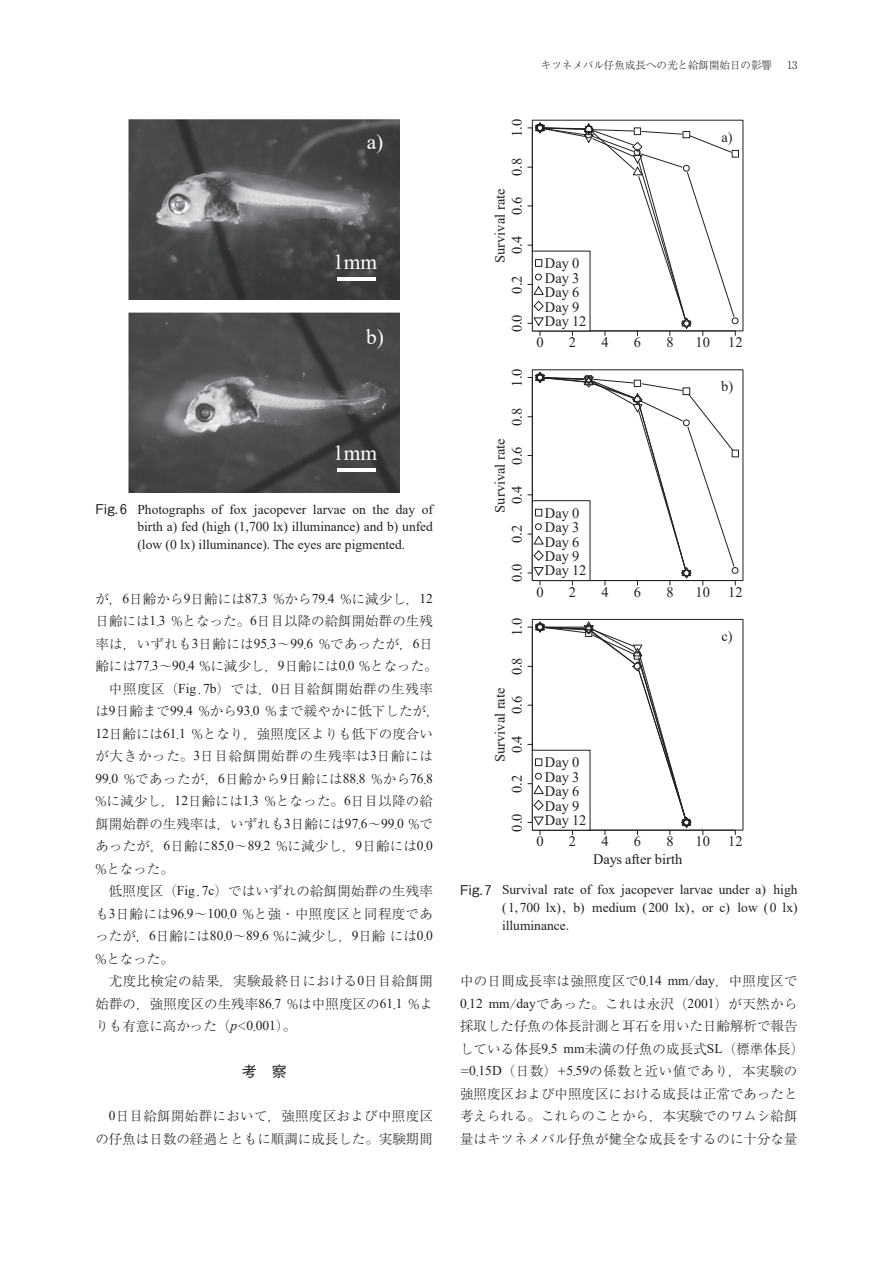
<style>
.page{position:relative;width:893px;height:1263px;background:#fff}
.page>*{position:absolute;margin:0;border:0;box-sizing:border-box;transform-origin:0 0}
.t1{font:21.45px "Times New Roman";color:#fff}
.t2{font:500 15px "Gothic BBB Pro";color:#231f20}
.t3{font:14.4px/14.2px "Times New Roman";color:#231f20}
.t4{font:300 13.5px/22.5px "Ryumin Pro";letter-spacing:.01em;color:#231f20;text-align:right}
.t5{font:13.5px/18px "Times New Roman";color:#231f20;text-align:justify}
.t6{font:300 13.5px "Ryumin Pro";letter-spacing:.035em;color:#231f20}
.t7{font:300 13.5px "Ryumin Pro";letter-spacing:.045em;color:#231f20}
.t8{font:300 13.5px "Ryumin Pro";letter-spacing:.05em;color:#231f20}
.t9{font:300 10.5px "Ryumin Pro";color:#231f20}
.s1{font-family:"Gothic BBB Pro";font-weight:500}
.s2{font-family:"Times New Roman";font-weight:400}
.s3{font-family:"Times New Roman";font-weight:400;font-style:italic}
</style>
<div class="page">
<img style="left:129px;top:119px;width:270px;height:180px">
<hr style="left:337px;top:277px;width:38px;height:3px;background:#fff">
<img style="left:129px;top:312px;width:270px;height:181px">
<hr style="left:337px;top:468px;width:38px;height:3px;background:#fff">
<div style="left:732px;top:150px;width:7px;height:7px;border:1px solid #231f20"></div>
<svg style="left:528px;top:122px;width:210px;height:213px"></svg>
<div style="left:732px;top:450px;width:7px;height:7px;border:1px solid #231f20"></div>
<svg style="left:528px;top:372px;width:210px;height:213px"></svg>
<hr style="left:540px;top:830px;width:195px;height:1px;background:#231f20">
<div style="left:532px;top:619px;width:211px;height:211px;border:1px solid #231f20"></div>
<svg style="left:528px;top:621px;width:164px;height:214px"></svg>
<p class="t9" style="left:541px;top:57px;width:232px">キツネメバル仔魚成長への光と給餌開始日の影響</p>
<p class="t9" style="left:787px;top:57px;width:12px">13</p>
<h1 class="t1" style="left:367px;top:127px;width:18px">a)</h1>
<p class="t3" style="left:510px;top:137px;width:20px;rotate:-90deg">1.0</p>
<p class="t3" style="left:722px;top:129px;width:13px">a)</p>
<p class="t3" style="left:510px;top:176px;width:20px;rotate:-90deg">0.8</p>
<h1 class="t1" style="left:333px;top:247px;width:46px">1mm</h1>
<h1 class="t1" style="left:366px;top:322px;width:19px">b)</h1>
<p class="t3" style="left:492px;top:263px;width:76px;rotate:-90deg">Survival rate</p>
<p class="t3" style="left:510px;top:215px;width:20px;rotate:-90deg">0.6</p>
<p class="t3" style="left:510px;top:254px;width:20px;rotate:-90deg">0.4</p>
<p class="t3" style="left:510px;top:294px;width:20px;rotate:-90deg">0.2</p>
<p class="t3" style="left:510px;top:332px;width:20px;rotate:-90deg">0.0</p>
<p class="t3" style="left:545px;top:256px;width:43px">Day 0<br>Day 3<br>Day 6<br>Day 9<br>Day 12</p>
<p class="t3" style="left:536px;top:335px;width:9px">0</p>
<p class="t3" style="left:569px;top:335px;width:9px">2</p>
<p class="t3" style="left:601px;top:335px;width:9px">4</p>
<p class="t3" style="left:634px;top:335px;width:9px">6</p>
<p class="t3" style="left:666px;top:335px;width:9px">8</p>
<p class="t3" style="left:696px;top:335px;width:16px">10</p>
<p class="t3" style="left:728px;top:335px;width:16px">12</p>
<p class="t3" style="left:510px;top:387px;width:20px;rotate:-90deg">1.0</p>
<p class="t3" style="left:721px;top:379px;width:14px">b)</p>
<p class="t3" style="left:510px;top:426px;width:20px;rotate:-90deg">0.8</p>
<h1 class="t1" style="left:333px;top:438px;width:46px">1mm</h1>
<p class="t5" style="left:137px;top:499px;width:297px;text-indent:-42px"><span class="s1">FFig.6</span> Photographs of fox jacopever larvae on the day of birth a) fed (high (1,700 lx) illuminance) and b) unfed (low (0 lx) illuminance). The eyes are pigmented.</p>
<p class="t3" style="left:492px;top:513px;width:76px;rotate:-90deg">Survival rate</p>
<p class="t3" style="left:510px;top:465px;width:20px;rotate:-90deg">0.6</p>
<p class="t3" style="left:510px;top:504px;width:20px;rotate:-90deg">0.4</p>
<p class="t3" style="left:510px;top:543px;width:20px;rotate:-90deg">0.2</p>
<p class="t3" style="left:510px;top:582px;width:20px;rotate:-90deg">0.0</p>
<p class="t3" style="left:545px;top:505px;width:43px">Day 0<br>Day 3<br>Day 6<br>Day 9<br>Day 12</p>
<p class="t4" style="left:95px;top:586px;width:339px">が，<span class="s2">6</span>日齢から<span class="s2">9</span>日齢には<span class="s2">87</span>.<span class="s2">3</span> %から<span class="s2">79</span>.<span class="s2">4</span> %に減少し，<span class="s2">12</span></p>
<p class="t4" style="left:95px;top:609px;width:339px">日齢には<span class="s2">1</span>.<span class="s2">3</span> %となった。<span class="s2">6</span>日目以降の給餌開始群の生残</p>
<p class="t4" style="left:95px;top:631px;width:339px">率は，いずれも<span class="s2">3</span>日齢には<span class="s2">95</span>.<span class="s2">3</span>～<span class="s2">99</span>.<span class="s2">6</span> %であったが，<span class="s2">6</span>日</p>
<p class="t4" style="left:95px;top:654px;width:344px">齢には<span class="s2">77</span>.<span class="s2">3</span>～<span class="s2">90</span>.<span class="s2">4</span> %に減少し，<span class="s2">9</span>日齢には<span class="s2">0</span>.<span class="s2">0</span> %となった。</p>
<p class="t7" style="left:109px;top:678px;width:325px">中照度区（<span class="s2">Fig</span>.<span class="s2">7b</span>）では，<span class="s2">0</span>日目給餌開始群の生残率</p>
<p class="t4" style="left:95px;top:699px;width:346px">は<span class="s2">9</span>日齢まで<span class="s2">99</span>.<span class="s2">4</span> %から<span class="s2">93</span>.<span class="s2">0</span> %まで緩やかに低下したが，</p>
<p class="t4" style="left:95px;top:721px;width:339px"><span class="s2">12</span>日齢には<span class="s2">61</span>.<span class="s2">1</span> %となり，強照度区よりも低下の度合い</p>
<p class="t8" style="left:95px;top:745px;width:339px">が大きかった。<span class="s2">3</span>日目給餌開始群の生残率は<span class="s2">3</span>日齢には</p>
<p class="t6" style="left:95px;top:768px;width:339px"><span class="s2">99</span>.<span class="s2">0</span> %であったが，<span class="s2">6</span>日齢から<span class="s2">9</span>日齢には<span class="s2">88</span>.<span class="s2">8</span> %から<span class="s2">76</span>.<span class="s2">8</span></p>
<p class="t4" style="left:95px;top:789px;width:339px">%に減少し，<span class="s2">12</span>日齢には<span class="s2">1</span>.<span class="s2">3</span> %となった。<span class="s2">6</span>日目以降の給</p>
<p class="t4" style="left:95px;top:811px;width:339px">餌開始群の生残率は，いずれも<span class="s2">3</span>日齢には<span class="s2">97</span>.<span class="s2">6</span>～<span class="s2">99</span>.<span class="s2">0</span> %で</p>
<p class="t4" style="left:95px;top:834px;width:339px">あったが，<span class="s2">6</span>日齢に<span class="s2">85</span>.<span class="s2">0</span>～<span class="s2">89</span>.<span class="s2">2</span> %に減少し，<span class="s2">9</span>日齢には<span class="s2">0</span>.<span class="s2">0</span></p>
<p class="t4" style="left:95px;top:856px;width:80px">%となった。</p>
<p class="t4" style="left:109px;top:879px;width:325px">低照度区（<span class="s2">Fig</span>.<span class="s2">7c</span>）ではいずれの給餌開始群の生残率</p>
<p class="t4" style="left:95px;top:901px;width:339px">も<span class="s2">3</span>日齢には<span class="s2">96</span>.<span class="s2">9</span>～<span class="s2">100</span>.<span class="s2">0</span> %と強・中照度区と同程度であ</p>
<p class="t4" style="left:95px;top:924px;width:339px">ったが，<span class="s2">6</span>日齢には<span class="s2">80</span>.<span class="s2">0</span>～<span class="s2">89</span>.<span class="s2">6</span> %に減少し，<span class="s2">9</span>日齢 には<span class="s2">0</span>.<span class="s2">0</span></p>
<p class="t4" style="left:95px;top:946px;width:80px">%となった。</p>
<p class="t4" style="left:109px;top:969px;width:326px">尤度比検定の結果，実験最終日における<span class="s2">0</span>日目給餌開</p>
<p class="t4" style="left:95px;top:991px;width:339px">始群の，強照度区の生残率<span class="s2">86</span>.<span class="s2">7</span> %は中照度区の<span class="s2">61</span>.<span class="s2">1</span> %よ</p>
<p class="t4" style="left:95px;top:1014px;width:202px">りも有意に高かった（<span class="s3">p</span>&lt;<span class="s2">0</span>.<span class="s2">001</span>）。</p>
<p class="t2" style="left:242px;top:1059px;width:46px">考　察</p>
<p class="t4" style="left:95px;top:1104px;width:339px"><span class="s2">0</span>日目給餌開始群において，強照度区および中照度区の仔魚は日数の経過とともに順調に成長した。実験期間</p>
<p class="t3" style="left:510px;top:636px;width:20px;rotate:-90deg">1.0</p>
<p class="t3" style="left:510px;top:675px;width:20px;rotate:-90deg">0.8</p>
<p class="t3" style="left:492px;top:762px;width:76px;rotate:-90deg">Survival rate</p>
<p class="t3" style="left:510px;top:714px;width:20px;rotate:-90deg">0.6</p>
<p class="t3" style="left:510px;top:753px;width:20px;rotate:-90deg">0.4</p>
<p class="t3" style="left:510px;top:793px;width:20px;rotate:-90deg">0.2</p>
<p class="t3" style="left:510px;top:831px;width:20px;rotate:-90deg">0.0</p>
<p class="t3" style="left:536px;top:584px;width:9px">0</p>
<p class="t3" style="left:569px;top:584px;width:9px">2</p>
<p class="t3" style="left:601px;top:584px;width:9px">4</p>
<p class="t3" style="left:634px;top:584px;width:9px">6</p>
<p class="t3" style="left:666px;top:584px;width:9px">8</p>
<p class="t3" style="left:696px;top:584px;width:16px">10</p>
<p class="t3" style="left:728px;top:584px;width:16px">12</p>
<p class="t3" style="left:545px;top:755px;width:43px">Day 0<br>Day 3<br>Day 6<br>Day 9<br>Day 12</p>
<p class="t3" style="left:722px;top:629px;width:13px">c)</p>
<p class="t3" style="left:536px;top:834px;width:9px">0</p>
<p class="t3" style="left:569px;top:834px;width:9px">2</p>
<p class="t3" style="left:601px;top:834px;width:9px">4</p>
<p class="t3" style="left:634px;top:834px;width:9px">6</p>
<p class="t3" style="left:666px;top:834px;width:9px">8</p>
<p class="t3" style="left:696px;top:834px;width:16px">10</p>
<p class="t3" style="left:728px;top:834px;width:16px">12</p>
<p class="t3" style="left:593px;top:851px;width:91px">Days after birth</p>
<p class="t5" style="left:502px;top:880px;width:297px;text-indent:-42px"><span class="s1">FFig.7</span> Survival rate of fox jacopever larvae under a) high (1,700 lx), b) medium (200 lx), or c) low (0 lx) illuminance.</p>
<p class="t4" style="left:460px;top:969px;width:346px;text-align:left">中の日間成長率は強照度区で<span class="s2">0</span>.<span class="s2">14 mm</span>/<span class="s2">day</span>，中照度区で<br><span class="s2">0</span>.<span class="s2">12 mm</span>/<span class="s2">day</span>であった。これは永沢（<span class="s2">2001</span>）が天然から採取した仔魚の体長計測と耳石を用いた日齢解析で報告している体長<span class="s2">9</span>.<span class="s2">5 mm</span>未満の仔魚の成長式<span class="s2">SL</span>（標準体長）=<span class="s2">0</span>.<span class="s2">15D</span>（日数）+<span class="s2">5</span>.<span class="s2">59</span>の係数と近い値であり，本実験の強照度区および中照度区における成長は正常であったと考えられる。これらのことから，本実験でのワムシ給餌量はキツネメバル仔魚が健全な成長をするのに十分な量</p>
</div>
